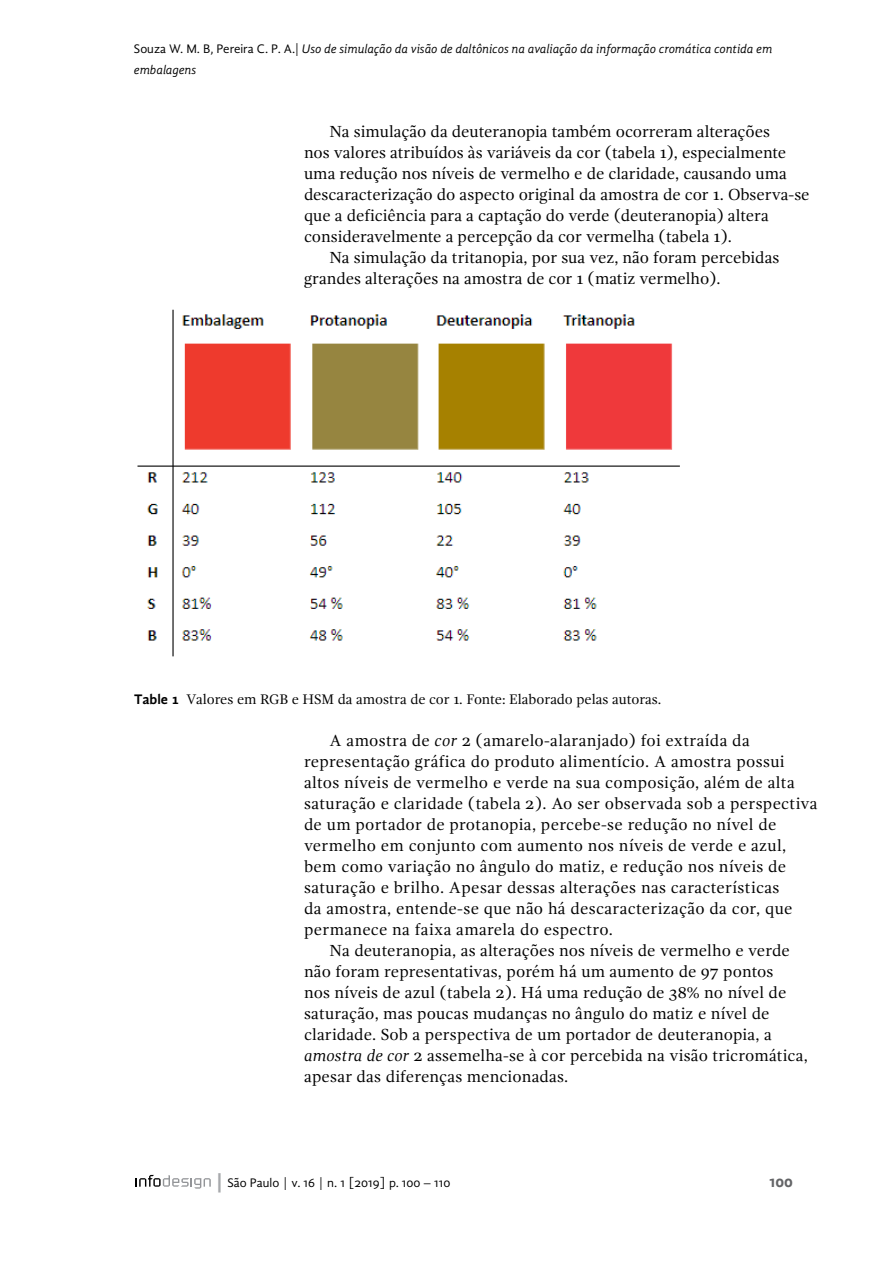
<style>
.page{position:relative;width:893px;height:1263px;background:#fff}
.page>*{position:absolute;margin:0;border:0;box-sizing:border-box;transform-origin:0 0}
.t1{font:16.5px "Gandhi Serif";letter-spacing:.005em;color:#000}
.t2{font:700 16.5px "Gandhi Sans";color:#636466}
.t3{font:14.25px "Gandhi Serif";letter-spacing:-.005em;color:#000}
.t4{font:italic 12.75px/21px "Gandhi Sans";letter-spacing:-.01em;color:#000}
.t5{font:12.75px "Gandhi Sans";color:#000}
.s1{font-style:normal}
.s2{font-family:"Gandhi Sans";font-weight:700}
.s3{font-style:italic}
.s4{font-size:19.2px;color:#a7a9ac}
</style>
<div class="page">
<svg style="left:136px;top:1175px;width:75px;height:13px"></svg>
<img style="left:137px;top:309px;width:543px;height:348px">
<p class="t4" style="left:134px;top:38px;width:640px"><span class="s1">Souza W. M. B, Pereira C. P. A.|</span> Uso de simulação da visão de daltônicos na avaliação da informação cromática contida em embalagens</p>
<p class="t1" style="left:330px;top:122px;width:442px">Na simulação da deuteranopia também ocorreram alterações</p>
<p class="t1" style="left:304px;top:143px;width:484px">nos valores atribuídos às variáveis da cor (tabela 1), especialmente</p>
<p class="t1" style="left:304px;top:164px;width:484px">uma redução nos níveis de vermelho e de claridade, causando uma</p>
<p class="t1" style="left:304px;top:185px;width:507px">descaracterização do aspecto original da amostra de cor 1. Observa-se</p>
<p class="t1" style="left:304px;top:206px;width:466px">que a deficiência para a captação do verde (deuteranopia) altera</p>
<p class="t1" style="left:304px;top:227px;width:429px">consideravelmente a percepção da cor vermelha (tabela 1).</p>
<p class="t1" style="left:330px;top:248px;width:451px">Na simulação da tritanopia, por sua vez, não foram percebidas</p>
<p class="t1" style="left:304px;top:269px;width:418px">grandes alterações na amostra de cor 1 (matiz vermelho).</p>
<p class="t3" style="left:134px;top:691px;width:529px"><span class="s2">Table 1</span> Valores em RGB e HSM da amostra de cor 1. Fonte: Elaborado pelas autoras.</p>
<p class="t1" style="left:330px;top:731px;width:422px">A amostra de <span class="s3">cor</span> 2 (amarelo-alaranjado) foi extraída da</p>
<p class="t1" style="left:304px;top:752px;width:482px">representação gráfica do produto alimentício. A amostra possui</p>
<p class="t1" style="left:304px;top:773px;width:492px">altos níveis de vermelho e verde na sua composição, além de alta</p>
<p class="t1" style="left:304px;top:794px;width:515px">saturação e claridade (tabela 2). Ao ser observada sob a perspectiva</p>
<p class="t1" style="left:304px;top:815px;width:474px">de um portador de protanopia, percebe-se redução no nível de</p>
<p class="t1" style="left:304px;top:836px;width:484px">vermelho em conjunto com aumento nos níveis de verde e azul,</p>
<p class="t1" style="left:304px;top:857px;width:484px">bem como variação no ângulo do matiz, e redução nos níveis de</p>
<p class="t1" style="left:304px;top:878px;width:477px">saturação e brilho. Apesar dessas alterações nas características</p>
<p class="t1" style="left:304px;top:899px;width:490px">da amostra, entende-se que não há descaracterização da cor, que</p>
<p class="t1" style="left:304px;top:920px;width:311px">permanece na faixa amarela do espectro.</p>
<p class="t1" style="left:330px;top:941px;width:462px">Na deuteranopia, as alterações nos níveis de vermelho e verde</p>
<p class="t1" style="left:304px;top:962px;width:471px">não foram representativas, porém há um aumento de 97 pontos</p>
<p class="t1" style="left:304px;top:983px;width:484px">nos níveis de azul (tabela 2). Há uma redução de 38% no nível de</p>
<p class="t1" style="left:304px;top:1004px;width:467px">saturação, mas poucas mudanças no ângulo do matiz e nível de</p>
<p class="t1" style="left:304px;top:1025px;width:469px">claridade. Sob a perspectiva de um portador de deuteranopia, a</p>
<p class="t1" style="left:304px;top:1046px;width:505px"><span class="s3">amostra de cor</span> 2 assemelha-se à cor percebida na visão tricromática,</p>
<p class="t1" style="left:304px;top:1067px;width:266px">apesar das diferenças mencionadas.</p>
<p class="t5" style="left:214px;top:1175px;width:238px"><span class="s4">|</span>São Paulo | v. 16 | n. 1 [2019] p. 100 – 110</p>
<p class="t2" style="left:769px;top:1171px;width:25px">100</p>
</div>
